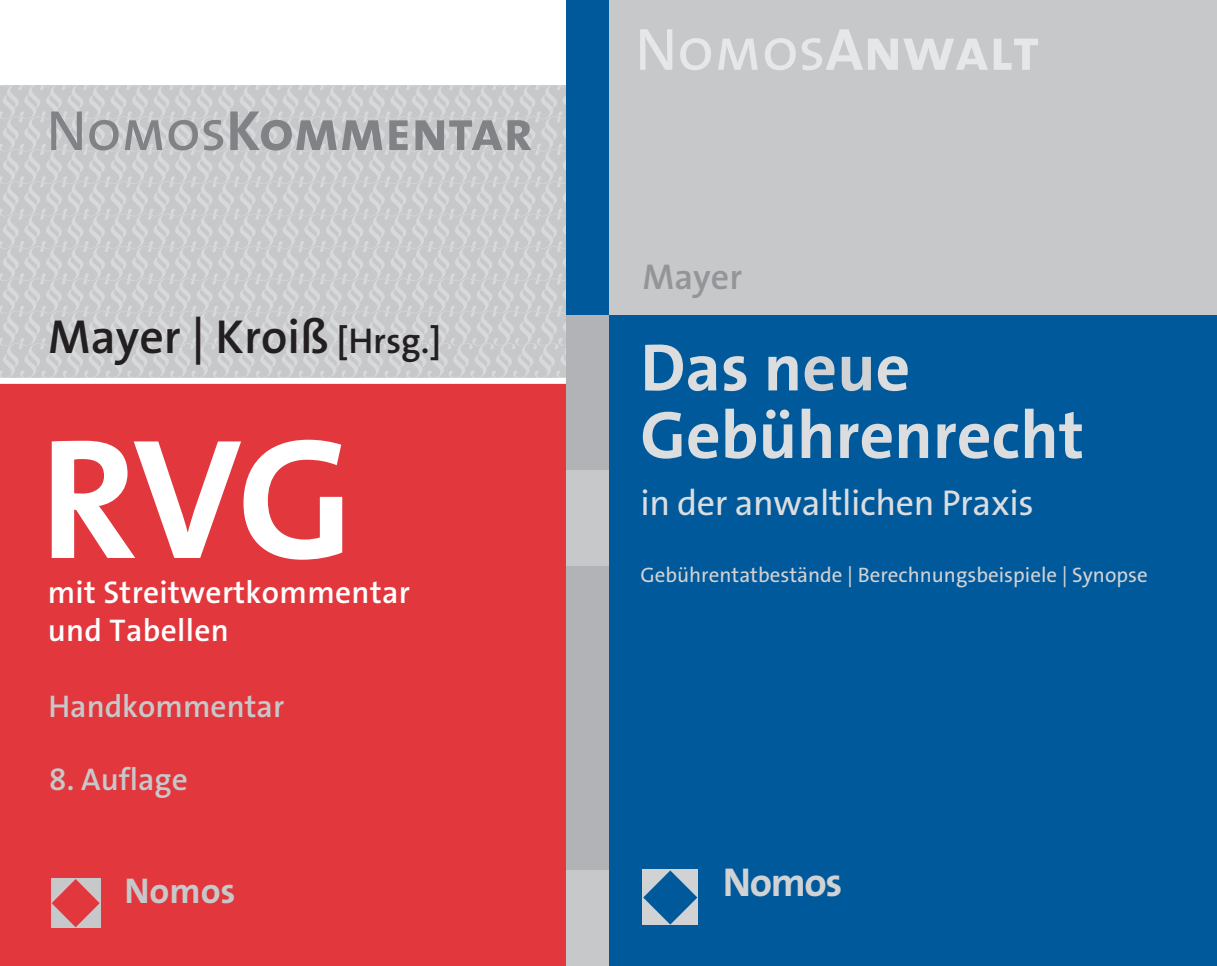
<style>
.page{position:relative;width:1217px;height:966px;background:#fff}
.page>*{position:absolute;margin:0;border:0;box-sizing:border-box;transform-origin:0 0}
.t1{font:700 172.5px "The Sans Os F";color:#fff}
.t2{font:700 67.5px/67.5px "The Sans Os F";color:#dcdddf}
.t3{font:60px "The Mix Bold Caps";color:#e6e7e9}
.t4{font:700 57px "The Sans Os F";letter-spacing:-.005em;color:#808285}
.t5{font:600 48px "The Sans Os F";color:#231f20}
.t6{font:700 40.5px "The Sans Os F";color:#d1d2d4}
.t7{font:36px "The Sans Os F";letter-spacing:-.01em;color:#dcdddf}
.t8{font:700 36px "The Sans Os F";color:#c7c8ca}
.t9{font:600 36px "The Sans Os F";color:#939598}
.t10{font:600 31.5px/37.8px "The Sans Os F";letter-spacing:.01em;color:#fff}
.t11{font:600 31.5px "The Sans Os F";color:#c7c8ca}
.t12{font:21px "The Sans Os F";color:#d1d2d4}
.s1{font-weight:400}
.s2{font-size:36px}
.s3{font-family:"The Mix Caps"}
.s4{color:#d1d2d4}
</style>
<div class="page">
<img style="left:0;top:85px;width:566px;height:293px">
<div style="left:0;top:381px;width:566px;height:584px;background:#e1373d"></div>
<div style="left:51px;top:878px;width:49px;height:49px;background:#c7c8ca"></div>
<svg style="left:52px;top:879px;width:48px;height:48px"></svg>
<div style="left:0;top:378px;width:566px;height:6px;background:#fff"></div>
<div style="left:594px;top:315px;width:622px;height:650px;background:#00599b"></div>
<div style="left:566px;top:869px;width:42px;height:96px;background:#c7c8ca"></div>
<div style="left:581px;top:0;width:635px;height:315px;background:#c7c8ca"></div>
<div style="left:566px;top:469px;width:42px;height:97px;background:#c7c8ca"></div>
<div style="left:566px;top:315px;width:42px;height:154px;background:#b2b3b7"></div>
<div style="left:566px;top:566px;width:42px;height:303px;background:#b2b3b7"></div>
<div style="left:566px;top:0;width:42px;height:315px;background:#00599b"></div>
<div style="left:642px;top:869px;width:55px;height:55px;background:#d1d2d4"></div>
<svg style="left:643px;top:870px;width:54px;height:54px"></svg>
<h3 class="t4" style="left:46px;top:94px;width:488px"><span class="s1">Nomos</span>Kommentar</h3>
<h3 class="t5" style="left:48px;top:305px;width:394px">Mayer | Kroiß <span class="s2">[Hrsg.]</span></h3>
<h1 class="t1" style="left:40px;top:388px;width:315px">RVG</h1>
<h3 class="t10" style="left:48px;top:573px;width:364px">mit Streitwertkommentar und Tabellen</h3>
<h3 class="t11" style="left:48px;top:686px;width:237px">Handkommentar</h3>
<h3 class="t11" style="left:49px;top:759px;width:140px">8. Auflage</h3>
<h3 class="t8" style="left:124px;top:867px;width:113px">Nomos</h3>
<h3 class="t3" style="left:635px;top:11px;width:405px"><span class="s3">Nomos</span>Anwalt</h3>
<h3 class="t9" style="left:642px;top:254px;width:101px">Mayer</h3>
<h2 class="t2" style="left:640px;top:334px;width:445px">Das n<span class="s4">eu</span>e<br>Gebührenrecht</h2>
<h3 class="t7" style="left:640px;top:479px;width:394px">in der anwaltlichen Praxis</h3>
<p class="t12" style="left:640px;top:561px;width:509px">Gebührentatbestände | Berechnungsbeispiele | Synopse</p>
<h3 class="t6" style="left:722px;top:856px;width:121px">Nomos</h3>
</div>
